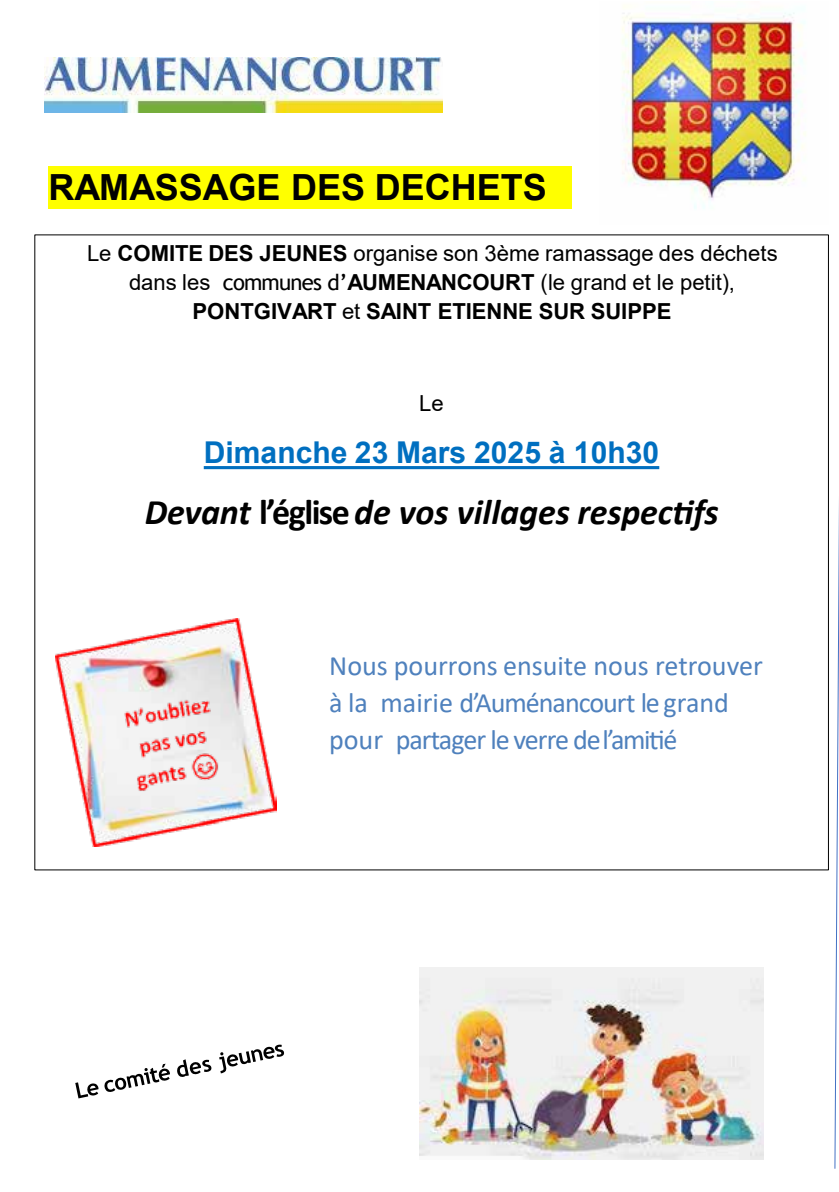
<style>
.page{position:relative;width:839px;height:1192px;background:#fff}
.page>*{position:absolute;margin:0;border:0;box-sizing:border-box;transform-origin:0 0}
.t1{font:italic 700 36px "Calibri";color:#000}
.t2{font:700 36px "Arial";color:#000}
.t3{font:700 30px "Arial";color:#006fc0}
.t4{font:28px/37px "Calibri";letter-spacing:-.005em;color:#4f81bd}
.t5{font:22px/29px "Arial";color:#000;text-align:center}
.s1{font-weight:700}
.s2{font-family:"Trebuchet MS"}
.s3{font-style:normal}
</style>
<div class="page">
<img style="left:44px;top:57px;width:398px;height:55px">
<div style="left:48px;top:166px;width:524px;height:42px;background:#ff0"></div>
<svg style="left:834px;top:503px;width:5px;height:666px"></svg>
<svg style="left:75px;top:1082px;width:23px;height:16px"></svg>
<svg style="left:104px;top:1063px;width:66px;height:28px"></svg>
<svg style="left:177px;top:1059px;width:34px;height:17px"></svg>
<svg style="left:219px;top:1044px;width:65px;height:29px"></svg>
<img style="left:55px;top:618px;width:222px;height:228px">
<svg style="left:204px;top:466px;width:455px;height:3px"></svg>
<img style="left:419px;top:967px;width:344px;height:191px">
<img style="left:622px;top:5px;width:184px;height:204px">
<h1 class="t2" style="left:48px;top:162px;width:500px">RAMASSAGE DES DECHETS</h1>
<p class="t5" style="left:87px;top:238px;width:692px">Le <span class="s1">COMITE DES JEUNES</span> organise son 3ème ramassage des déchets dans les <span class="s2">communes d’</span><span class="s1">AUMENANCOURT</span> (le grand et le petit),<br><span class="s1">PONTGIVART</span> et <span class="s1">SAINT ETIENNE SUR SUIPPE</span></p>
<p class="t5" style="left:419px;top:388px;width:26px">Le</p>
<h2 class="t3" style="left:204px;top:431px;width:457px">Dimanche 23 Mars 2025 à 10h30</h2>
<h1 class="t1" style="left:145px;top:486px;width:575px">Devant <span class="s3">l’église</span>de vos villages respectifs</h1>
<p class="t4" style="left:329px;top:646px;width:435px">Nous pourrons ensuite nous retrouver à la mairie d’Auménancourt le grand pour partager le verre del’amitié</p>
</div>
